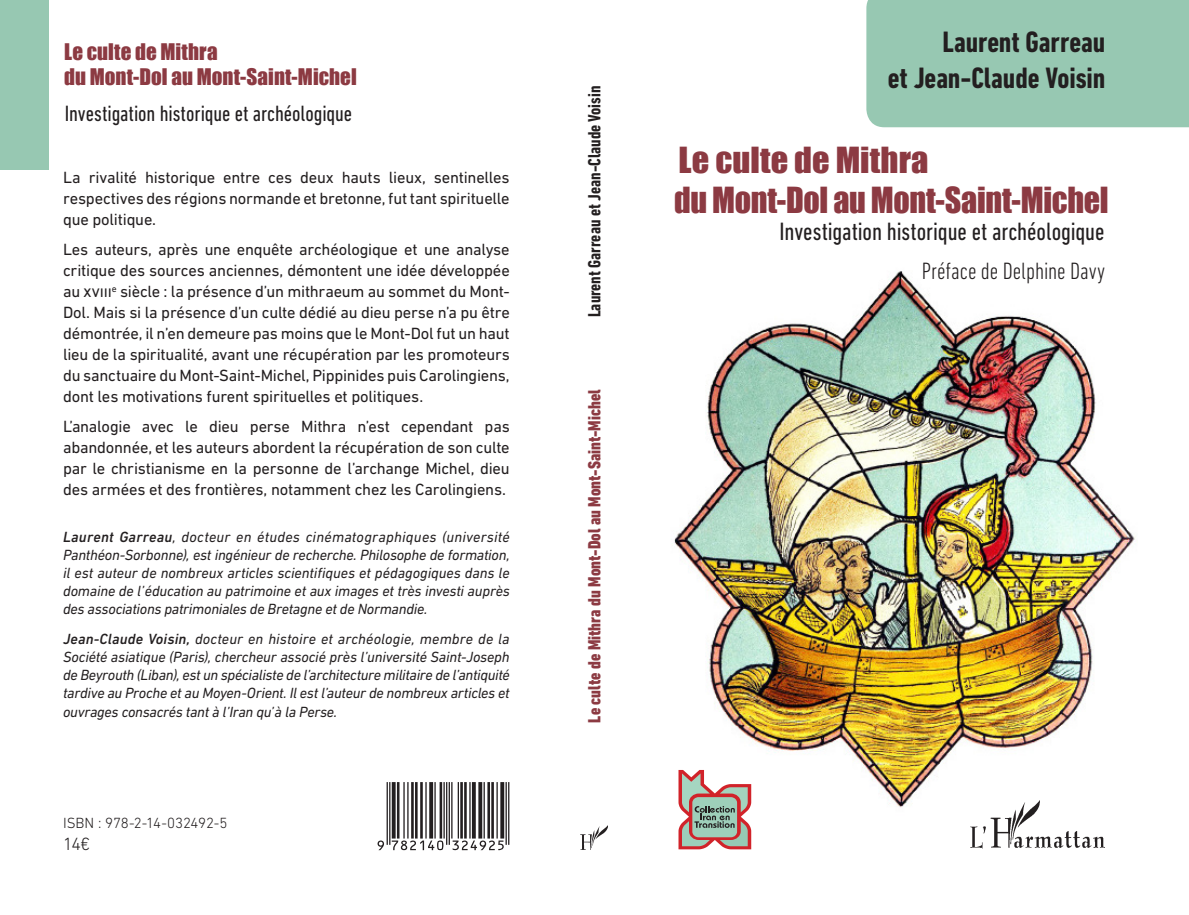
<style>
.page{position:relative;width:1189px;height:915px;background:#fff}
.page>*{position:absolute;margin:0;border:0;box-sizing:border-box;transform-origin:0 0}
.t1{font:33px/39.6px "Impact";letter-spacing:-.01em;color:#8c3a42;scale:1.04 1}
.t2{font:700 condensed 30px/36px "DIN Next LT Pro";letter-spacing:-.005em;color:#231f20;text-align:right}
.t3{font:condensed 25.5px "DIN Next LT Pro";letter-spacing:-.005em;color:#231f20}
.t4{font:300 condensed 24px "DIN Next LT Pro";color:#231f20}
.t5{font:condensed 22.5px "DIN Next LT Pro";letter-spacing:-.005em;color:#231f20}
.t6{font:21px/25.2px "Impact";color:#8c3a42}
.t7{font:800 condensed 18px "DIN Next LT Pro";color:#8c3a42}
.t8{font:700 condensed 18px "DIN Next LT Pro";color:#231f20}
.t9{font:300 18px "DIN Next LT Pro";color:#231f20}
.t10{font:16.5px/21px "DIN Next LT Pro";letter-spacing:-.015em;color:#231f20;text-align:justify}
.t11{font:italic 15px/18px "DIN Next LT Pro";letter-spacing:-.02em;color:#231f20;text-align:justify}
.t12{font:300 15px "DIN Next LT Pro";letter-spacing:-.005em;color:#231f20}
.s1{font-weight:500}
</style>
<div class="page">
<img style="left:674px;top:271px;width:462px;height:537px">
<svg style="left:678px;top:769px;width:73px;height:80px"></svg>
<img style="left:971px;top:800px;width:133px;height:48px">
<img style="left:580px;top:826px;width:27px;height:23px">
<hr style="left:508px;top:781px;width:1px;height:63px;background:#231f20">
<hr style="left:505px;top:781px;width:2px;height:63px;background:#231f20">
<svg style="left:500px;top:782px;width:4px;height:56px"></svg>
<hr style="left:496px;top:781px;width:2px;height:57px;background:#231f20">
<hr style="left:491px;top:781px;width:3px;height:57px;background:#231f20">
<hr style="left:487px;top:781px;width:3px;height:57px;background:#231f20">
<hr style="left:483px;top:781px;width:2px;height:57px;background:#231f20">
<svg style="left:478px;top:782px;width:4px;height:56px"></svg>
<svg style="left:472px;top:782px;width:4px;height:56px"></svg>
<hr style="left:469px;top:781px;width:1px;height:57px;background:#231f20">
<hr style="left:464px;top:781px;width:3px;height:57px;background:#231f20">
<hr style="left:460px;top:781px;width:3px;height:57px;background:#231f20">
<hr style="left:457px;top:781px;width:2px;height:57px;background:#231f20">
<hr style="left:451px;top:781px;width:1px;height:57px;background:#231f20">
<hr style="left:448px;top:781px;width:2px;height:63px;background:#231f20">
<hr style="left:446px;top:781px;width:1px;height:63px;background:#231f20">
<hr style="left:443px;top:781px;width:2px;height:57px;background:#231f20">
<hr style="left:439px;top:781px;width:3px;height:57px;background:#231f20">
<hr style="left:434px;top:781px;width:2px;height:57px;background:#231f20">
<svg style="left:429px;top:782px;width:4px;height:56px"></svg>
<hr style="left:425px;top:781px;width:1px;height:57px;background:#231f20">
<hr style="left:420px;top:781px;width:3px;height:57px;background:#231f20">
<hr style="left:415px;top:781px;width:2px;height:57px;background:#231f20">
<hr style="left:411px;top:781px;width:3px;height:57px;background:#231f20">
<hr style="left:407px;top:781px;width:1px;height:57px;background:#231f20">
<hr style="left:403px;top:781px;width:1px;height:57px;background:#231f20">
<hr style="left:397px;top:781px;width:2px;height:57px;background:#231f20">
<hr style="left:392px;top:781px;width:3px;height:57px;background:#231f20">
<hr style="left:389px;top:781px;width:1px;height:63px;background:#231f20">
<hr style="left:386px;top:781px;width:2px;height:63px;background:#231f20">
<svg style="left:377px;top:840px;width:126px;height:9px"></svg>
<div style="left:0;top:0;width:48px;height:170px;background:#97c8b2"></div>
<div style="left:866px;top:0;width:323px;height:127px;background:#97c8b2"></div>
<p class="t6" style="left:64px;top:38px;width:294px">Le culte de Mithra<br>du Mont-Dol au Mont-Saint-Michel</p>
<h3 class="t5" style="left:65px;top:101px;width:289px">Investigation historique et archéologique</h3>
<p class="t10" style="left:63px;top:167px;width:448px">La rivalité historique entre ces deux hauts lieux, sentinelles respectives des régions normande et bretonne, fut tant spirituelle que politique.</p>
<p class="t10" style="left:63px;top:238px;width:448px">Les auteurs, après une enquête archéologique et une analyse critique des sources anciennes, démontent une idée développée au xviii<sup>e</sup> siècle : la présence d’un mithraeum au sommet du Mont-Dol. Mais si la présence d’un culte dédié au dieu perse n’a pu être démontrée, il n’en demeure pas moins que le Mont-Dol fut un haut lieu de la spiritualité, avant une récupération par les promoteurs du sanctuaire du Mont-Saint-Michel, Pippinides puis Carolingiens, dont les motivations furent spirituelles et politiques.</p>
<p class="t10" style="left:63px;top:415px;width:448px">L’analogie avec le dieu perse Mithra n’est cependant pas abandonnée, et les auteurs abordent la récupération de son culte par le christianisme en la personne de l’archange Michel, dieu des armées et des frontières, notamment chez les Carolingiens.</p>
<p class="t11" style="left:63px;top:527px;width:448px"><span class="s1">Laurent Garreau</span>, docteur en études cinématographiques (université Panthéon-Sorbonne), est ingénieur de recherche. Philosophe de formation, il est auteur de nombreux articles scientifiques et pédagogiques dans le domaine de l’éducation au patrimoine et aux images et très investi auprès des associations patrimoniales de Bretagne et de Normandie.</p>
<p class="t11" style="left:63px;top:630px;width:448px"><span class="s1">Jean-Claude Voisin,</span> docteur en histoire et archéologie, membre de la Société asiatique (Paris), chercheur associé près l’université Saint-Joseph de Beyrouth (Liban), est un spécialiste de l’architecture militaire de l’antiquité tardive au Proche et au Moyen-Orient. Il est l’auteur de nombreux articles et ouvrages consacrés tant à l’Iran qu’à la Perse.</p>
<p class="t12" style="left:63px;top:814px;width:166px">ISBN : 978-2-14-032492-5</p>
<p class="t9" style="left:63px;top:833px;width:29px">14€</p>
<p class="t8" style="left:584px;top:317px;width:233px;rotate:-90deg">Laurent Garreau et Jean-Claude Voisin</p>
<p class="t7" style="left:584px;top:722px;width:335px;rotate:-90deg">Le culte de Mithra du Mont-Dol au Mont-Saint-Michel</p>
<h2 class="t2" style="left:887px;top:24px;width:219px">Laurent Garreau<br>et Jean-Claude Voisin</h2>
<h1 class="t1" style="left:674px;top:139px;width:419px">Le culte de Mithra<br>du Mont-Dol au Mont-Saint-Michel</h1>
<h3 class="t3" style="left:779px;top:217px;width:326px">Investigation historique et archéologique</h3>
<h3 class="t4" style="left:921px;top:257px;width:185px">Préface de Delphine Davy</h3>
</div>
